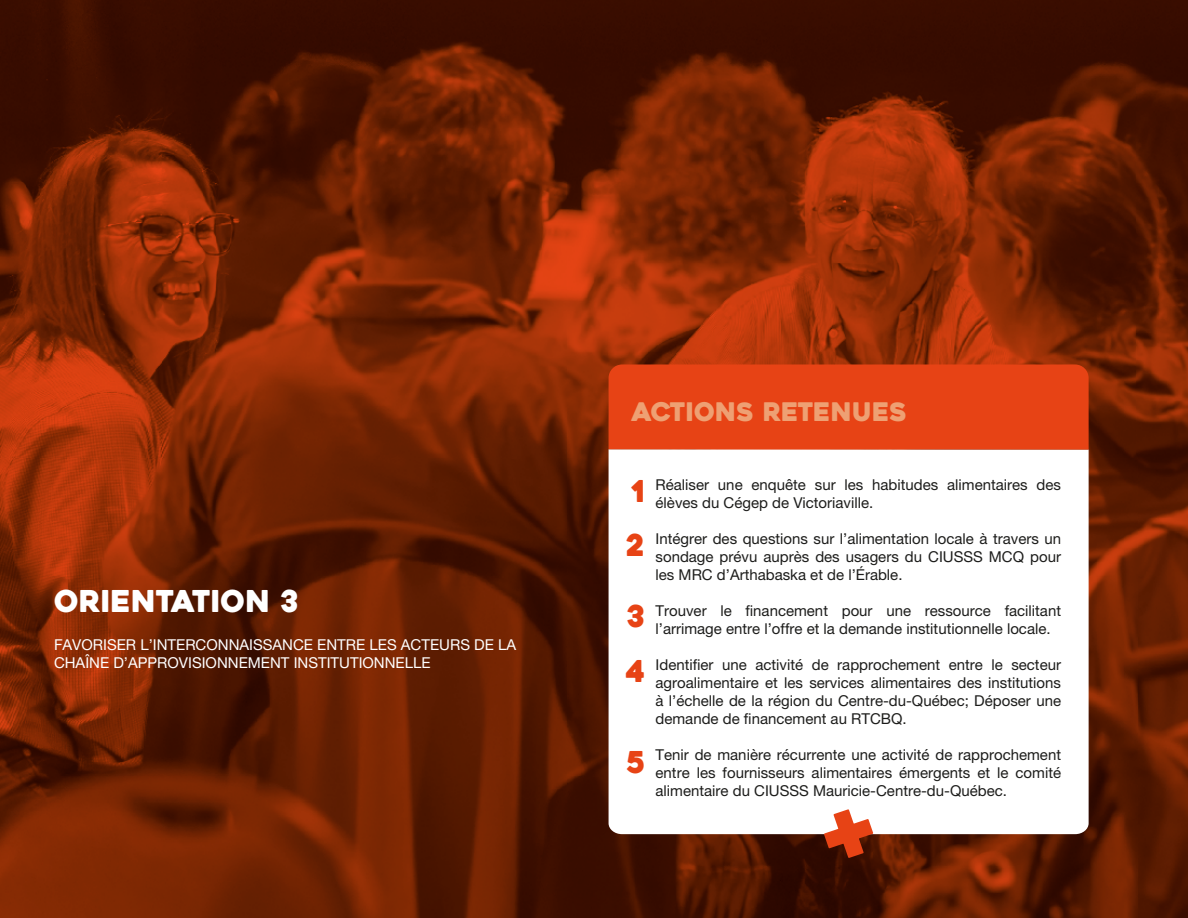
<style>
.page{position:relative;width:1188px;height:918px;background:#fff}
.page>*{position:absolute;margin:0;border:0;box-sizing:border-box;transform-origin:0 0}
.t1{font:30px "Heavitas";color:#fff}
.t2{font:30px/53.8px "Heavitas";color:#e74315}
.t3{font:25.5px "Heavitas";color:#eea073}
.t4{font:15px/18px "Helvetica Neue LT Pro";color:#1d1d1b;text-align:justify}
.t5{font:15px/18px "Helvetica Neue LT Pro";color:#fff}
</style>
<div class="page">
<img style="left:0;top:0;width:1188px;height:918px">
<svg style="left:609px;top:450px;width:480px;height:384px"></svg>
<div style="left:609px;top:365px;width:480px;height:85px;background:#e74315"></div>
<svg style="left:824px;top:809px;width:49px;height:49px"></svg>
<h1 class="t1" style="left:54px;top:583px;width:246px">ORIENTATION 3</h1>
<p class="t5" style="left:54px;top:635px;width:464px">FAVORISER L’INTERCONNAISSANCE ENTRE LES ACTEURS DE LA<br>CHAÎNE D’APPROVISIONNEMENT INSTITUTIONNELLE</p>
<h2 class="t3" style="left:632px;top:396px;width:277px">ACTIONS RETENUES</h2>
<h1 class="t2" style="left:626px;top:465px;width:21px">1<br>2</h1>
<h1 class="t2" style="left:625px;top:589px;width:22px;line-height:54.9px">3<br>4</h1>
<h1 class="t2" style="left:627px;top:735px;width:20px">5</h1>
<p class="t4" style="left:656px;top:475px;width:407px">Réaliser une enquête sur les habitudes alimentaires des élèves du Cégep de Victoriaville.</p>
<p class="t4" style="left:656px;top:529px;width:407px">Intégrer des questions sur l’alimentation locale à travers un sondage prévu auprès des usagers du CIUSSS MCQ pour les MRC d’Arthabaska et de l’Érable.</p>
<p class="t4" style="left:656px;top:601px;width:407px">Trouver le financement pour une ressource facilitant l’arrimage entre l’offre et la demande institutionnelle locale.</p>
<p class="t4" style="left:656px;top:655px;width:407px">Identifier une activité de rapprochement entre le secteur agroalimentaire et les services alimentaires des institutions à l’échelle de la région du Centre-du-Québec; Déposer une demande de financement au RTCBQ.</p>
<p class="t4" style="left:656px;top:745px;width:407px">Tenir de manière récurrente une activité de rapprochement entre les fournisseurs alimentaires émergents et le comité alimentaire du CIUSSS Mauricie-Centre-du-Québec.</p>
</div>
